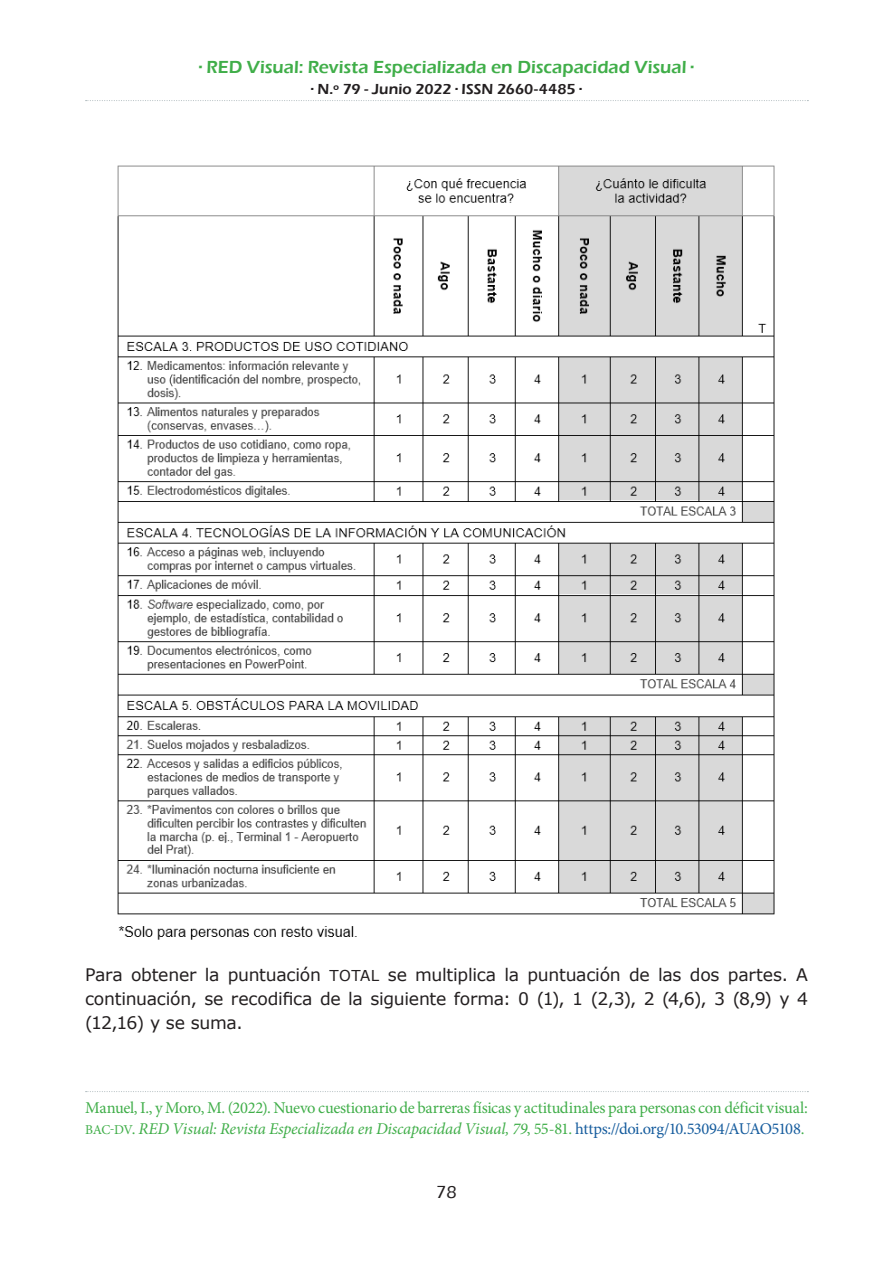
<style>
.page{position:relative;width:893px;height:1263px;background:#fff}
.page>*{position:absolute;margin:0;border:0;box-sizing:border-box;transform-origin:0 0}
.t1{font:600 18px "Eras ITC";color:#40ae49}
.t2{font:500 18px "Eras ITC";color:#231f20}
.t3{font:17.25px/24px "Verdana";letter-spacing:-.015em;color:#231f20;text-align:justify}
.t4{font:16.5px/21px "Minion Pro";letter-spacing:-.02em;color:#40ae49}
.t5{font:600 15px "Eras ITC";letter-spacing:.005em;color:#231f20}
.s1{font-size:15px}
.s2{font-size:13.5px}
.s3{font-style:italic}
.s4{color:#175d9e}
</style>
<div class="page">
<svg style="left:86px;top:100px;width:722px;height:1px"></svg>
<img style="left:117px;top:165px;width:658px;height:775px">
<svg style="left:86px;top:1091px;width:722px;height:1px"></svg>
<p class="t1" style="left:199px;top:56px;width:496px">· RED Visual: Revista Especializada en Discapacidad Visual ·</p>
<p class="t5" style="left:311px;top:80px;width:272px">· N.º 79 - Junio 2022 · ISSN 2660-4485 ·</p>
<p class="t3" style="left:85px;top:963px;width:724px">Para obtener la puntuación <span class="s1">TOTAL</span> se multiplica la puntuación de las dos partes. A continuación, se recodifica de la siguiente forma: 0 (1), 1 (2,3), 2 (4,6), 3 (8,9) y 4 (12,16) y se suma.</p>
<p class="t4" style="left:85px;top:1098px;width:724px">Manuel, I., y Moro, M. (2022). Nuevo cuestionario de barreras físicas y actitudinales para personas con déficit visual:<br><span class="s2">BAC-DV</span>. <span class="s3">RED Visual: Revista Especializada en Discapacidad Visual, 79</span>, 55-81. <span class="s4">https://doi.org/10.53094/AUAO5108</span>.</p>
<p class="t2" style="left:436px;top:1181px;width:22px">78</p>
</div>
